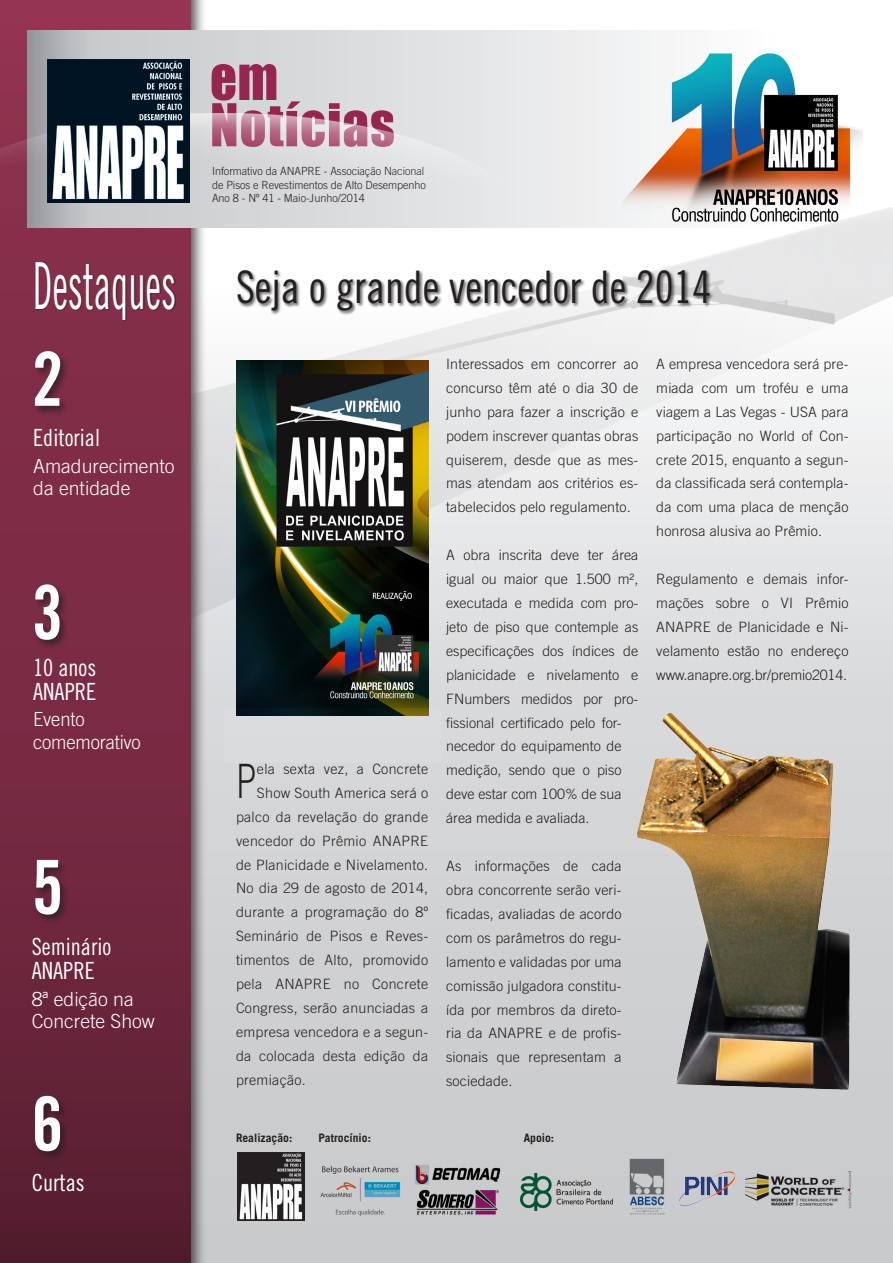
<style>
.page{position:relative;width:893px;height:1263px;background:#fff}
.page>*{position:absolute;margin:0;border:0;box-sizing:border-box;transform-origin:0 0}
.t1{font:74.7px "Trade Gothic Bold Cond Twenty";color:#fff;scale:.95 1}
.t2{font:64.8px "Trade Gothic Cond Eighteen";color:#fff;scale:.6 1}
.t3{font:54.45px "Impact";letter-spacing:.02em;color:#962650}
.Normal__Web{font:300 47.4px "Trade Gothic";color:#231f20;scale:.7 1}
.t4{font:44.85px "Trade Gothic Cond Eighteen";color:#231f20;scale:.95 1}
.t5{font:23.7px/23.9px "Trade Gothic Cond Eighteen";color:#fff;scale:.96 1}
.t6{font:300 19.5px/22.4px "Trade Gothic";color:#fff}
.t7{font:300 19.5px/22.4px "Trade Gothic";color:#fff;scale:.95 1}
.Normal__Web-2{font:300 14.25px/23.9px "Trade Gothic";letter-spacing:.01em;color:#231f20;text-align:justify}
.t8{font:700 11.7px "Trade Gothic";color:#231f20}
.t9{font:300 11.25px/13.5px "Trade Gothic";letter-spacing:-.005em;color:#231f20}
</style>
<div class="page">
<div style="left:0;top:278px;width:893px;height:985px;background:#cecfd1"></div>
<svg style="left:207px;top:278px;width:686px;height:485px"></svg>
<img style="left:324px;top:207px;width:569px;height:164px">
<div style="left:0;top:0;width:207px;height:1263px;background:#231f20;opacity:.75"></div>
<div style="left:0;top:0;width:191px;height:1263px;background:linear-gradient(to bottom,#963554,#5b2033)"></div>
<div style="left:36px;top:262px;width:140px;height:59px;background:#231f20;opacity:.63"></div>
<div style="left:32px;top:349px;width:38px;height:68px;background:#231f20;opacity:.75"></div>
<div style="left:32px;top:582px;width:38px;height:69px;background:#231f20;opacity:.75"></div>
<div style="left:32px;top:858px;width:38px;height:67px;background:#231f20;opacity:.75"></div>
<div style="left:32px;top:1094px;width:39px;height:68px;background:#231f20;opacity:.75"></div>
<div style="left:237px;top:269px;width:477px;height:46px;background:#231f20;opacity:.75"></div>
<svg style="left:27px;top:31px;width:636px;height:197px;background:#dbdcde"></svg>
<img style="left:621px;top:50px;width:242px;height:181px">
<img style="left:0;top:114px;width:511px;height:78px">
<img style="left:47px;top:59px;width:142px;height:143px">
<img style="left:236px;top:361px;width:192px;height:347px">
<svg style="left:224px;top:708px;width:216px;height:55px;fill:#d9dbdd"></svg>
<img style="left:630px;top:708px;width:231px;height:382px">
<img style="left:237px;top:1153px;width:67px;height:67px">
<img style="left:320px;top:1166px;width:81px;height:50px">
<img style="left:415px;top:1164px;width:86px;height:52px">
<img style="left:629px;top:1159px;width:36px;height:55px">
<img style="left:679px;top:1171px;width:56px;height:36px">
<img style="left:521px;top:1174px;width:91px;height:36px">
<img style="left:745px;top:1171px;width:106px;height:37px">
<p class="t2" style="left:33px;top:247px;width:240px">Destaques</p>
<p class="t1" style="left:32px;top:334px;width:35px">2</p>
<p class="t5" style="left:33px;top:426px;width:71px">Editorial</p>
<p class="t6" style="left:33px;top:455px;width:143px">Amadurecimento da entidade</p>
<p class="t1" style="left:32px;top:567px;width:35px">3</p>
<p class="t5" style="left:33px;top:655px;width:67px">10 anos<br>ANAPRE</p>
<p class="t7" style="left:33px;top:708px;width:115px">Evento comemorativo</p>
<p class="t1" style="left:32px;top:842px;width:35px">5</p>
<p class="t5" style="left:32px;top:934px;width:84px">Seminário<br>ANAPRE</p>
<p class="t6" style="left:32px;top:987px;width:125px">8ª edição na<br>Concrete Show</p>
<p class="t1" style="left:32px;top:1078px;width:35px">6</p>
<p class="t5" style="left:32px;top:1170px;width:57px">Curtas</p>
<p class="t3" style="left:210px;top:36px;width:70px">em</p>
<p class="t3" style="left:210px;top:83px;width:186px">Notícias</p>
<p class="t9" style="left:212px;top:165px;width:215px">Informativo da ANAPRE - Associação Nacional de Pisos e Revestimentos de Alto Desempenho<br>Ano 8 - Nº 41 - Maio-Junho/2014</p>
<p class="t4" style="left:236px;top:260px;width:502px">Seja o grande vencedor de 2014</p>
<p class="Normal__Web" style="left:236px;top:753px;width:30px">P</p>
<p class="Normal__Web-2" style="left:257px;top:757px;width:173px">ela sexta vez, a Concrete</p>
<p class="Normal__Web-2" style="left:257px;top:781px;width:173px">Show South America será o</p>
<p class="Normal__Web-2" style="left:236px;top:804px;width:194px">palco da revelação do grande</p>
<p class="Normal__Web-2" style="left:236px;top:828px;width:194px">vencedor do Prêmio ANAPRE</p>
<p class="Normal__Web-2" style="left:236px;top:852px;width:194px">de Planicidade e Nivelamento.</p>
<p class="Normal__Web-2" style="left:236px;top:876px;width:194px">No dia 29 de agosto de 2014,</p>
<p class="Normal__Web-2" style="left:236px;top:900px;width:194px">durante a programação do 8º</p>
<p class="Normal__Web-2" style="left:236px;top:924px;width:194px">Seminário de Pisos e Reves-</p>
<p class="Normal__Web-2" style="left:236px;top:948px;width:194px">timentos de Alto, promovido</p>
<p class="Normal__Web-2" style="left:236px;top:972px;width:194px">pela ANAPRE no Concrete</p>
<p class="Normal__Web-2" style="left:236px;top:996px;width:194px">Congress, serão anunciadas a</p>
<p class="Normal__Web-2" style="left:236px;top:1020px;width:194px">empresa vencedora e a segun-</p>
<p class="Normal__Web-2" style="left:236px;top:1044px;width:194px">da colocada desta edição da</p>
<p class="Normal__Web-2" style="left:236px;top:1067px;width:71px">premiação.</p>
<p class="Normal__Web-2" style="left:446px;top:352px;width:194px">Interessados em concorrer ao concurso têm até o dia 30 de junho para fazer a inscrição e podem inscrever quantas obras quiserem, desde que as mes&shy;mas atendam aos critérios es&shy;tabelecidos pelo regulamento.</p>
<p class="Normal__Web-2" style="left:446px;top:543px;width:194px;text-align:left">A obra inscrita deve ter área igual ou maior que 1.500 m², executada e medida com pro&shy;jeto de piso que contemple as especificações dos índices de planicidade e nivelamento e<br>FNumbers medidos por pro&shy;fissional certificado pelo for&shy;necedor do equipamento de medição, sendo que o piso deve estar com 100% de sua área medida e avaliada.</p>
<p class="Normal__Web-2" style="left:446px;top:854px;width:177px">As informações de cada obra concorrente serão veri&shy;ficadas, avaliadas de acordo com os parâmetros do regu&shy;lamento e validadas por uma comissão julgadora constitu&shy;ída por membros da direto&shy;ria da ANAPRE e de profis&shy;sionais que representam a sociedade.</p>
<p class="t8" style="left:236px;top:1131px;width:58px">Realização:</p>
<p class="t8" style="left:318px;top:1131px;width:54px">Patrocínio:</p>
<p class="t8" style="left:524px;top:1131px;width:32px">Apoio:</p>
<p class="Normal__Web-2" style="left:656px;top:352px;width:194px">A empresa vencedora será pre&shy;miada com um troféu e uma viagem a Las Vegas - USA para participação no World of Con&shy;crete 2015, enquanto a segun&shy;da classificada será contempla&shy;da com uma placa de menção honrosa alusiva ao Prêmio.</p>
<p class="Normal__Web-2" style="left:656px;top:567px;width:194px">Regulamento e demais infor&shy;mações sobre o VI Prêmio ANAPRE de Planicidade e Ni&shy;velamento estão no endereço www.anapre.org.br/premio2014.</p>
</div>
